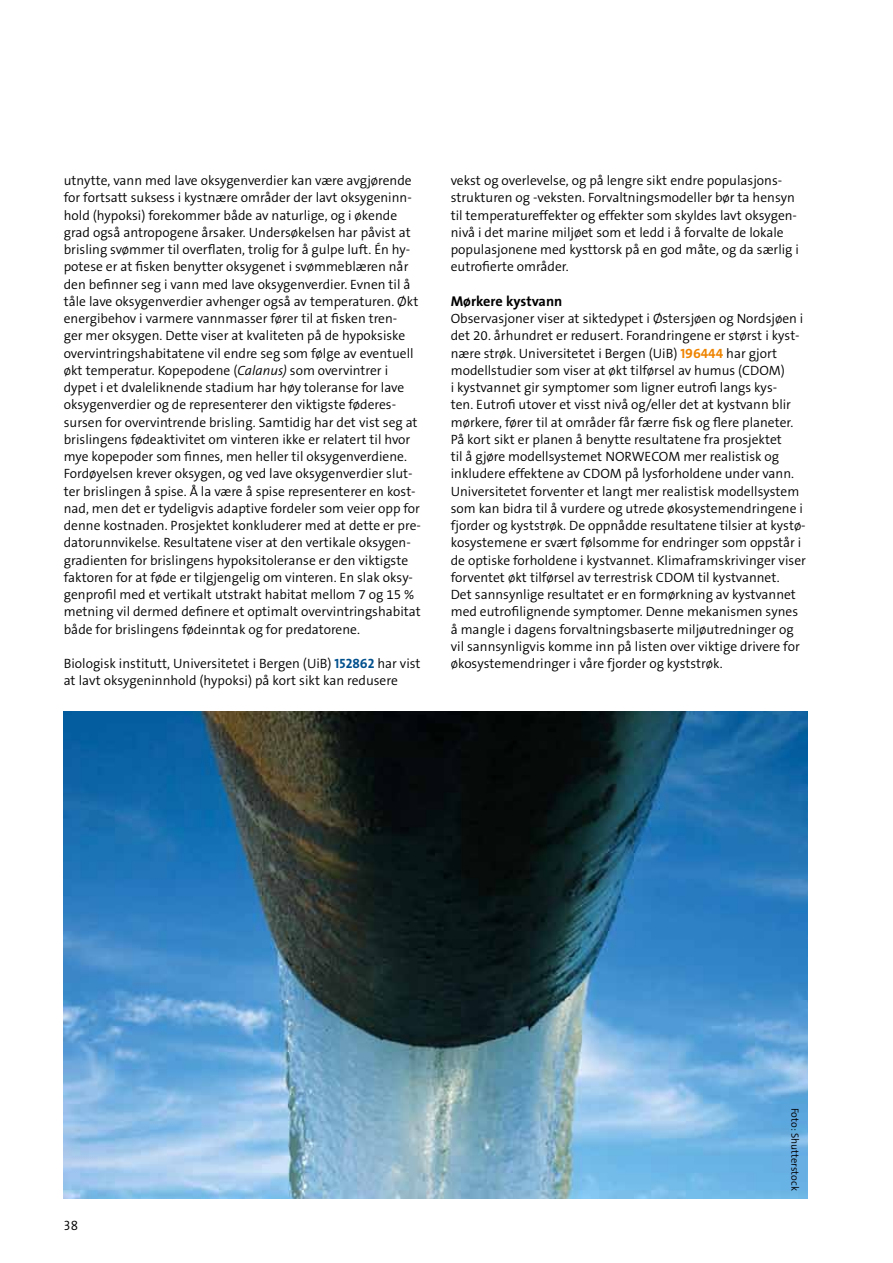
<style>
.page{position:relative;width:893px;height:1263px;background:#fff}
.page>*{position:absolute;margin:0;border:0;box-sizing:border-box;transform-origin:0 0}
.t1{font:700 14.25px "The Sans";color:#000}
.t2{font:300 13.5px/17.2px "The Sans B4";color:#000}
.t3{font:13.5px "The Sans Semi Light Caps";color:#000}
.t4{font:300 10.5px "The Sans B4";color:#000}
.s1{font-family:"The Sans";font-style:italic}
.s2{font-family:"The Sans Bold Caps";font-weight:400;color:#00508d}
.s3{font-family:"The Sans Bold Caps";font-weight:400;color:#ef8400}
</style>
<div class="page">
<img style="left:64px;top:711px;width:744px;height:487px">
<p class="t2" style="left:64px;top:172px;width:359px">utnytte, vann med lave oksygenverdier kan være avgjørende for fortsatt suksess i kystnære områder der lavt oksygeninn&shy;hold (hypoksi) forekommer både av naturlige, og i økende grad også antropogene årsaker. Undersøkelsen har påvist at brisling svømmer til overflaten, trolig for å gulpe luft. Én hy&shy;potese er at fisken benytter oksygenet i svømmeblæren når den befinner seg i vann med lave oksygenverdier. Evnen til å tåle lave oksygenverdier avhenger også av temperaturen. Økt energibehov i varmere vannmasser fører til at fisken tren-<br>ger mer oksygen. Dette viser at kvaliteten på de hypoksiske overvintringshabitatene vil endre seg som følge av eventuell økt temperatur. Kopepodene (<span class="s1">Calanus)</span> som overvintrer i dypet i et dvaleliknende stadium har høy toleranse for lave oksygenverdier og de representerer den viktigste føderes&shy;sursen for overvintrende brisling. Samtidig har det vist seg at brislingens fødeaktivitet om vinteren ikke er relatert til hvor mye kopepoder som finnes, men heller til oksygenverdiene.<br>Fordøyelsen krever oksygen, og ved lave oksygenverdier slut&shy;ter brislingen å spise. Å la være å spise representerer en kost&shy;nad, men det er tydeligvis adaptive fordeler som veier opp for denne kostnaden. Prosjektet konkluderer med at dette er pre&shy;datorunnvikelse. Resultatene viser at den vertikale oksygen&shy;gradienten for brislingens hypoksitoleranse er den viktigste faktoren for at føde er tilgjengelig om vinteren. En slak oksy&shy;genprofil med et vertikalt utstrakt habitat mellom 7 og 15 % metning vil dermed definere et optimalt overvintringshabitat både for brislingens fødeinntak og for predatorene.</p>
<p class="t2" style="left:64px;top:655px;width:358px">Biologisk institutt, Universitetet i Bergen (UiB) <span class="s2">152862</span> har vist at lavt oksygeninnhold (hypoksi) på kort sikt kan redusere</p>
<p class="t2" style="left:451px;top:172px;width:350px">vekst og overlevelse, og på lengre sikt endre populasjons&shy;strukturen og -veksten. Forvaltningsmodeller bør ta hensyn til temperatureffekter og effekter som skyldes lavt oksygen&shy;nivå i det marine miljøet som et ledd i å forvalte de lokale populasjonene med kysttorsk på en god måte, og da særlig i eutrofierte områder.</p>
<p class="t1" style="left:451px;top:289px;width:113px">Mørkere kystvann</p>
<p class="t2" style="left:451px;top:310px;width:357px">Observasjoner viser at siktedypet i Østersjøen og Nordsjøen i det 20. århundret er redusert. Forandringene er størst i kyst&shy;nære strøk. Universitetet i Bergen (UiB) <span class="s3">196444</span> har gjort modellstudier som viser at økt tilførsel av humus (CDOM)<br>i kystvannet gir symptomer som ligner eutrofi langs kys-<br>ten. Eutrofi utover et visst nivå og/eller det at kystvann blir mørkere, fører til at områder får færre fisk og flere planeter.<br>På kort sikt er planen å benytte resultatene fra prosjektet<br>til å gjøre modellsystemet NORWECOM mer realistisk og inkludere effektene av CDOM på lysforholdene under vann.<br>Universitetet forventer et langt mer realistisk modellsystem som kan bidra til å vurdere og utrede økosystemendringene i fjorder og kyststrøk. De oppnådde resultatene tilsier at kystø&shy;kosystemene er svært følsomme for endringer som oppstår i de optiske forholdene i kystvannet. Klimaframskrivinger viser forventet økt tilførsel av terrestrisk CDOM til kystvannet.<br>Det sannsynlige resultatet er en formørkning av kystvannet med eutrofilignende symptomer. Denne mekanismen synes å mangle i dagens forvaltningsbaserte miljøutredninger og vil sannsynligvis komme inn på listen over viktige drivere for økosystemendringer i våre fjorder og kyststrøk.</p>
<p class="t3" style="left:64px;top:1214px;width:16px">38</p>
<p class="t4" style="left:801px;top:1107px;width:85px;rotate:90deg">Foto: Shutterstock</p>
</div>
